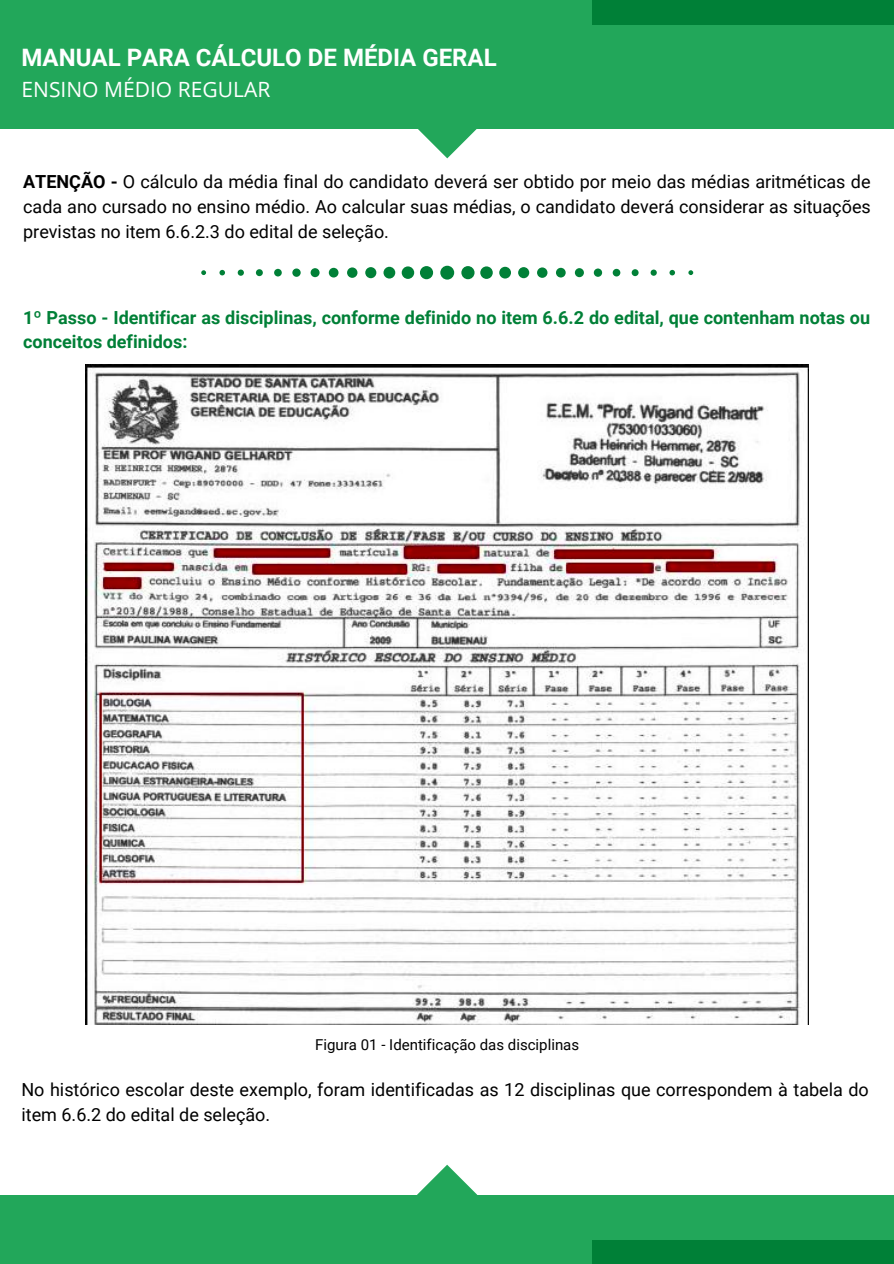
<style>
.page{position:relative;width:894px;height:1264px;background:#fff}
.page>*{position:absolute;margin:0;border:0;box-sizing:border-box;transform-origin:0 0}
.t1{font:700 24px "Roboto";color:#fff}
.t2{font:21px "Open Sans";color:#fff}
.t3{font:18px/24.8px "Roboto";color:#000;text-align:justify}
.t4{font:700 18px/24.8px "Roboto";color:#008037}
.t5{font:15px "Roboto";color:#000}
.s1{font-weight:700}
</style>
<div class="page">
<div style="left:0;top:0;width:893px;height:128px;background:#22a75a"></div>
<svg style="left:417px;top:128px;width:60px;height:30px"></svg>
<div style="left:592px;top:0;width:301px;height:24px;background:#008037"></div>
<div style="left:0;top:1194px;width:893px;height:69px;background:#22a75a"></div>
<svg style="left:417px;top:1164px;width:60px;height:31px"></svg>
<div style="left:591px;top:1240px;width:302px;height:23px;background:#008037"></div>
<svg style="left:201px;top:266px;width:492px;height:13px"></svg>
<img style="left:85px;top:364px;width:723px;height:660px">
<p class="t1" style="left:21px;top:44px;width:476px">MANUAL PARA CÁLCULO DE MÉDIA GERAL</p>
<p class="t2" style="left:21px;top:75px;width:250px">ENSINO MÉDIO REGULAR</p>
<p class="t3" style="left:23px;top:170px;width:848px"><span class="s1">ATENÇÃO -</span> O cálculo da média final do candidato deverá ser obtido por meio das médias aritméticas de cada ano cursado no ensino médio. Ao calcular suas médias, o candidato deverá considerar as situações previstas no item 6.6.2.3 do edital de seleção.</p>
<p class="t4" style="left:23px;top:305px;width:848px">1º Passo - Identificar as disciplinas, conforme definido no item 6.6.2 do edital, que contenham notas ou conceitos definidos:</p>
<p class="t5" style="left:315px;top:1036px;width:265px">Figura 01 - Identificação das disciplinas</p>
<p class="t3" style="left:21px;top:1077px;width:848px">No histórico escolar deste exemplo, foram identificadas as 12 disciplinas que correspondem à tabela do item 6.6.2 do edital de seleção.</p>
</div>
